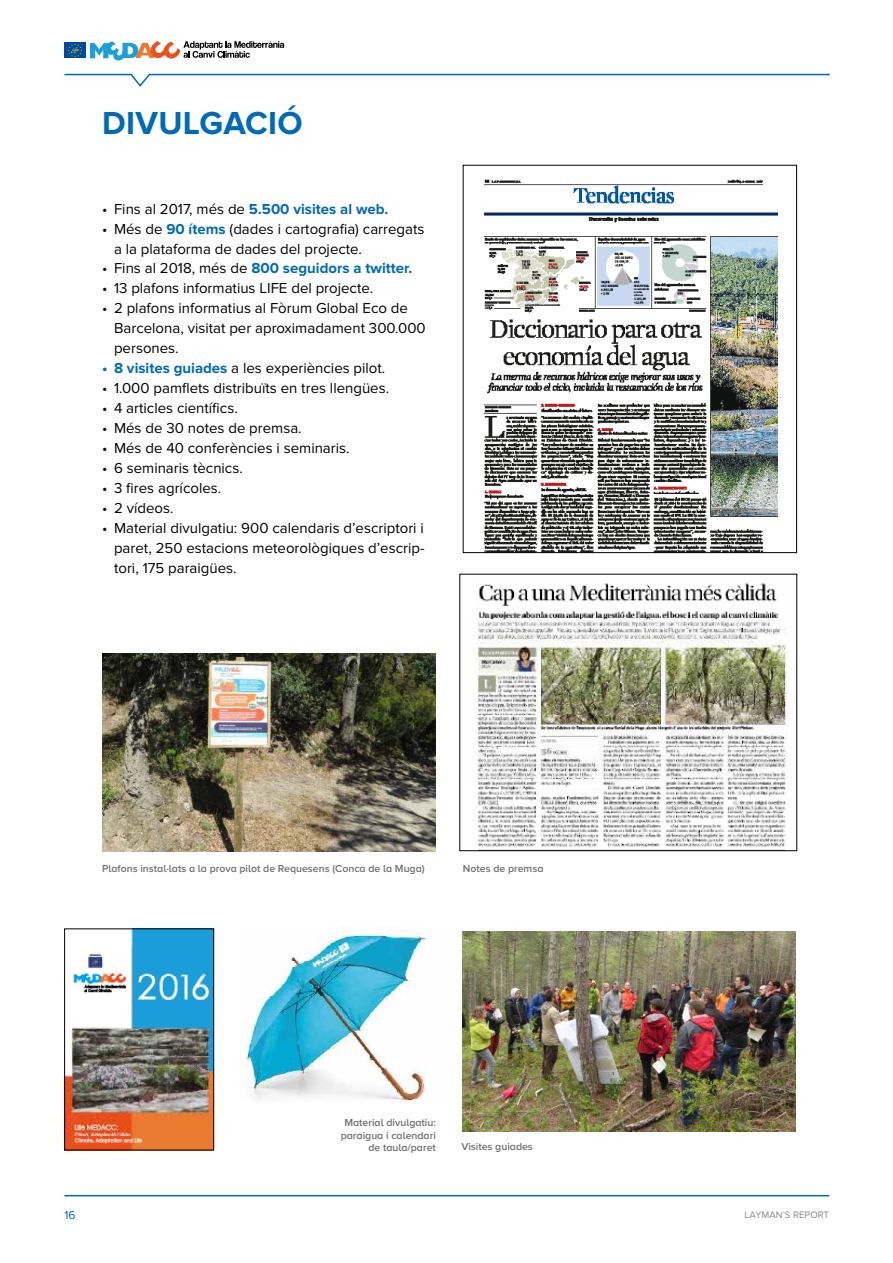
<style>
.page{position:relative;width:893px;height:1263px;background:#fff}
.page>*{position:absolute;margin:0;border:0;box-sizing:border-box;transform-origin:0 0}
.t1{font:700 33px "Proxima Nova";letter-spacing:.01em;color:#006ab4}
.t2{font:15px/20px "Proxima Nova";color:#000}
.t3{font:700 15px "Proxima Nova";color:#006ab4}
.t4{font:12px "Proxima Nova";color:#006ab4}
.t5{font:600 10.5px/12.6px "Proxima Nova A";color:#707070;text-align:right}
.t6{font:9.75px "Proxima Nova";color:#878787}
.s1{font-weight:400;color:#000}
.s2{font-weight:700;color:#006ab4}
</style>
<div class="page">
<svg style="left:90px;top:41px;width:194px;height:20px"></svg>
<div style="left:64px;top:43px;width:22px;height:15px;background:#004a99"></div>
<svg style="left:68px;top:44px;width:14px;height:13px"></svg>
<svg style="left:64px;top:73px;width:766px;height:14px"></svg>
<hr style="left:64px;top:1195px;width:765px;height:1px;background:#006ab4">
<img style="left:462px;top:932px;width:333px;height:199px">
<img style="left:102px;top:653px;width:334px;height:198px">
<img style="left:484px;top:179px;width:294px;height:372px">
<div style="left:463px;top:165px;width:334px;height:388px;border:1px solid #000"></div>
<img style="left:245px;top:928px;width:181px;height:174px">
<img style="left:66px;top:931px;width:146px;height:217px">
<div style="left:64px;top:929px;width:150px;height:221px;border:1px solid #000"></div>
<img style="left:476px;top:583px;width:311px;height:264px">
<h1 class="t1" style="left:102px;top:104px;width:202px">DIVULGACIÓ</h1>
<p class="t3" style="left:102px;top:200px;width:288px"><span class="s1">• Fins al 2017, més de</span> 5.500 visites al web.</p>
<p class="t2" style="left:114px;top:219px;width:312px;text-indent:-12px">• Més de <span class="s2">90 ítems</span> (dades i cartografia) carregats a la plataforma de dades del projecte.</p>
<p class="t3" style="left:102px;top:260px;width:312px"><span class="s1">• Fins al 2018, més de</span> 800 seguidors a twitter.</p>
<p class="t2" style="left:102px;top:279px;width:273px">• 13 plafons informatius LIFE del projecte.</p>
<p class="t2" style="left:114px;top:299px;width:313px;text-indent:-12px">• 2 plafons informatius al Fòrum Global Eco de<br>Barcelona, visitat per aproximadament 300.000 persones.</p>
<p class="t2" style="left:102px;top:358px;width:285px"><span class="s2">• 8 visites guiades</span> a les experiències pilot.</p>
<p class="t2" style="left:102px;top:378px;width:289px">• 1.000 pamflets distribuïts en tres llengües.</p>
<p class="t2" style="left:102px;top:398px;width:137px">• 4 articles científics.</p>
<p class="t2" style="left:102px;top:418px;width:201px">• Més de 30 notes de premsa.</p>
<p class="t2" style="left:102px;top:438px;width:249px">• Més de 40 conferències i seminaris.</p>
<p class="t2" style="left:102px;top:458px;width:142px">• 6 seminaris tècnics.</p>
<p class="t2" style="left:102px;top:478px;width:121px">• 3 fires agrícoles.</p>
<p class="t2" style="left:102px;top:498px;width:73px">• 2 vídeos.</p>
<p class="t2" style="left:114px;top:518px;width:312px;text-align:justify;text-indent:-12px">• Material divulgatiu: 900 calendaris d’escriptori i paret, 250 estacions meteorològiques d’escrip&shy;tori, 175 paraigües.</p>
<p class="t5" style="left:102px;top:862px;width:324px">Plafons instal·lats a la prova pilot de Requesens (Conca de la Muga)</p>
<p class="t5" style="left:463px;top:862px;width:82px">Notes de premsa</p>
<p class="t5" style="left:341px;top:1116px;width:97px">Material divulgatiu: paraigua i calendari de taula/paret</p>
<p class="t5" style="left:461px;top:1140px;width:73px">Visites guiades</p>
<p class="t4" style="left:64px;top:1208px;width:13px">16</p>
<p class="t6" style="left:745px;top:1209px;width:86px">LAYMAN’S REPORT</p>
</div>
